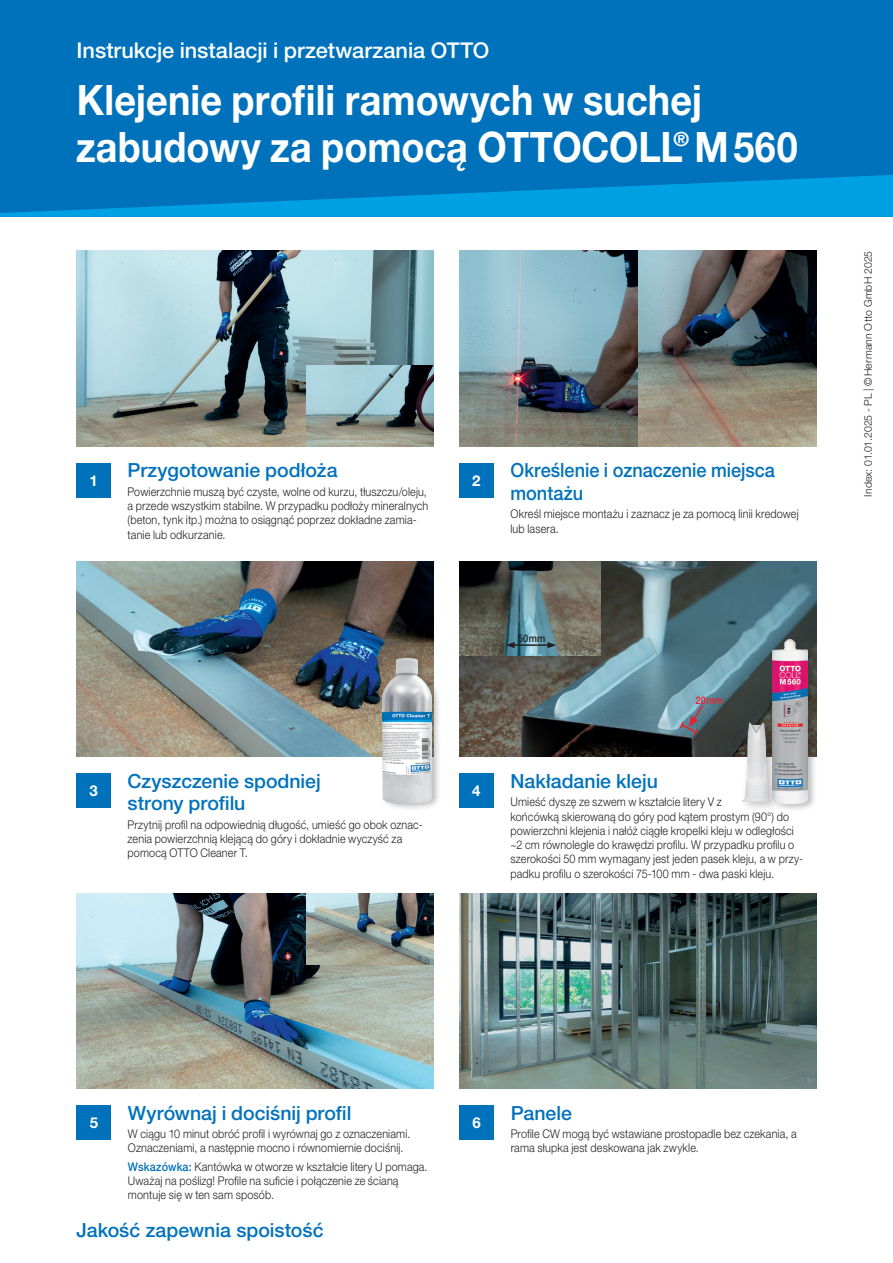
<style>
.page{position:relative;width:893px;height:1263px;background:#fff}
.page>*{position:absolute;margin:0;border:0;box-sizing:border-box;transform-origin:0 0}
.t1{font:700 42px/46.5px "Helvetica Neue LT Pro";color:#fff;scale:.9 1}
.t2{font:500 21.75px "Helvetica Neue LT Pro";color:#fff}
.t3{font:500 19.5px/22.5px "Helvetica Neue LT Pro";color:#0072bc}
.t4{font:500 19.5px/22.5px "Helvetica Neue LT Pro";color:#0072bc;scale:.93 1}
.t5{font:700 15px "Helvetica Neue LT Pro";color:#fff}
.t6{font:300 12px/14.2px "Helvetica Neue LT Pro";letter-spacing:.015em;color:#231f20;scale:.9 1}
.t7{font:300 10.5px "Helvetica Neue LT Pro";letter-spacing:.02em;color:#231f20}
.t8{font:500 10.5px "Helvetica Neue LT Pro";color:#231f20;scale:.9 1}
.t9{font:500 10.5px "Helvetica Neue LT Pro";color:#ee1c28;scale:.9 1}
.s1{font-weight:500;color:#0072bc}
</style>
<div class="page">
<div style="left:0;top:0;width:893px;height:217px;background:#0072bc"></div>
<svg style="left:0;top:175px;width:893px;height:42px"></svg>
<img style="left:77px;top:251px;width:357px;height:195px">
<img style="left:459px;top:251px;width:179px;height:195px">
<svg style="left:638px;top:251px;width:178px;height:195px"></svg>
<img style="left:77px;top:561px;width:357px;height:196px">
<img style="left:459px;top:561px;width:357px;height:196px">
<img style="left:77px;top:893px;width:357px;height:195px">
<img style="left:306px;top:893px;width:128px;height:71px">
<img style="left:460px;top:893px;width:357px;height:196px">
<div style="left:77px;top:463px;width:34px;height:34px;background:#0072bc"></div>
<div style="left:459px;top:463px;width:34px;height:34px;background:#0072bc"></div>
<div style="left:77px;top:774px;width:34px;height:34px;background:#0072bc"></div>
<div style="left:459px;top:774px;width:34px;height:34px;background:#0072bc"></div>
<div style="left:77px;top:1106px;width:34px;height:34px;background:#0072bc"></div>
<div style="left:460px;top:1106px;width:34px;height:34px;background:#0072bc"></div>
<div style="left:381px;top:654px;width:61px;height:157px;background:#231f20;opacity:.3"></div>
<img style="left:383px;top:658px;width:49px;height:145px">
<div style="left:771px;top:635px;width:46px;height:177px;background:#231f20;opacity:.3"></div>
<img style="left:773px;top:639px;width:34px;height:165px">
<img style="left:306px;top:365px;width:128px;height:81px">
<img style="left:460px;top:561px;width:140px;height:94px">
<hr style="left:512px;top:644px;width:26px;height:2px;background:#231f20">
<svg style="left:506px;top:642px;width:9px;height:6px"></svg>
<svg style="left:538px;top:642px;width:18px;height:6px"></svg>
<svg style="left:678px;top:703px;width:27px;height:34px"></svg>
<svg style="left:646px;top:635px;width:13px;height:22px"></svg>
<div style="left:739px;top:717px;width:43px;height:95px;background:#231f20;opacity:.3"></div>
<img style="left:742px;top:722px;width:29px;height:80px">
<svg style="left:750px;top:722px;width:12px;height:11px"></svg>
<h2 class="t2" style="left:77px;top:37px;width:414px">Instrukcje instalacji i przetwarzania OTTO</h2>
<h1 class="t1" style="left:76px;top:76px;width:803px">Klejenie profili ramowych w suchej zabudowy za pomocą OTTOCOLL<sup>®</sup> M560</h1>
<p class="t5" style="left:89px;top:471px;width:10px">1</p>
<h3 class="t3" style="left:128px;top:459px;width:212px">Przygotowanie podłoża</h3>
<p class="t6" style="left:128px;top:484px;width:336px">Powierzchnie muszą być czyste, wolne od kurzu, tłuszczu/oleju, a przede wszystkim stabilne. W przypadku podłoży mineralnych (beton, tynk itp.) można to osiągnąć poprzez dokładne zamia&shy;tanie lub odkurzanie.</p>
<p class="t5" style="left:472px;top:471px;width:10px">2</p>
<h3 class="t4" style="left:510px;top:459px;width:286px">Określenie i oznaczenie miejsca montażu</h3>
<p class="t6" style="left:510px;top:507px;width:322px">Określ miejsce montażu i zaznacz je za pomocą linii kredowej lub lasera.</p>
<p class="t8" style="left:518px;top:632px;width:32px">50mm</p>
<p class="t9" style="left:695px;top:693px;width:32px">20mm</p>
<h3 class="t3" style="left:128px;top:769px;width:195px">Czyszczenie spodniej strony profilu</h3>
<p class="t6" style="left:128px;top:817px;width:330px">Przytnij profil na odpowiednią długość, umieść go obok oznac&shy;zenia powierzchnią klejącą do góry i dokładnie wyczyść za pomocą OTTO Cleaner T.</p>
<p class="t5" style="left:89px;top:782px;width:10px">3</p>
<h3 class="t3" style="left:510px;top:769px;width:149px">Nakładanie kleju</h3>
<p class="t6" style="left:510px;top:795px;width:327px">Umieść dyszę ze szwem w kształcie litery V z<br>końcówką skierowaną do góry pod kątem prostym (90°) do powierzchni klejenia i nałóż ciągłe kropelki kleju w odległości ~2 cm równolegle do krawędzi profilu. W przypadku profilu o szerokości 50 mm wymagany jest jeden pasek kleju, a w przy&shy;padku profilu o szerokości 75-100 mm - dwa paski kleju.</p>
<p class="t5" style="left:472px;top:782px;width:10px">4</p>
<p class="t7" style="left:862px;top:497px;width:247px;rotate:-90deg">Index: 01.01.2025 - PL | ©Hermann Otto GmbH 2025</p>
<p class="t5" style="left:90px;top:1113px;width:10px">5</p>
<h3 class="t3" style="left:128px;top:1101px;width:225px">Wyrównaj i dociśnij profil</h3>
<p class="t6" style="left:128px;top:1126px;width:315px">W ciągu 10 minut obróć profil i wyrównaj go z oznaczeniami.<br>Oznaczeniami, a następnie mocno i równomiernie dociśnij.</p>
<p class="t6" style="left:128px;top:1159px;width:334px"><span class="s1">Wskazówka:</span> Kantówka w otworze w kształcie litery U pomaga.<br>Uważaj na poślizg! Profile na suficie i połączenie ze ścianą montuje się w ten sam sposób.</p>
<h3 class="t3" style="left:77px;top:1219px;width:248px">Jakość zapewnia spoistość</h3>
<p class="t5" style="left:472px;top:1113px;width:10px">6</p>
<h3 class="t3" style="left:511px;top:1101px;width:63px">Panele</h3>
<p class="t6" style="left:511px;top:1126px;width:319px">Profile CW mogą być wstawiane prostopadle bez czekania, a rama słupka jest deskowana jak zwykle.</p>
</div>
